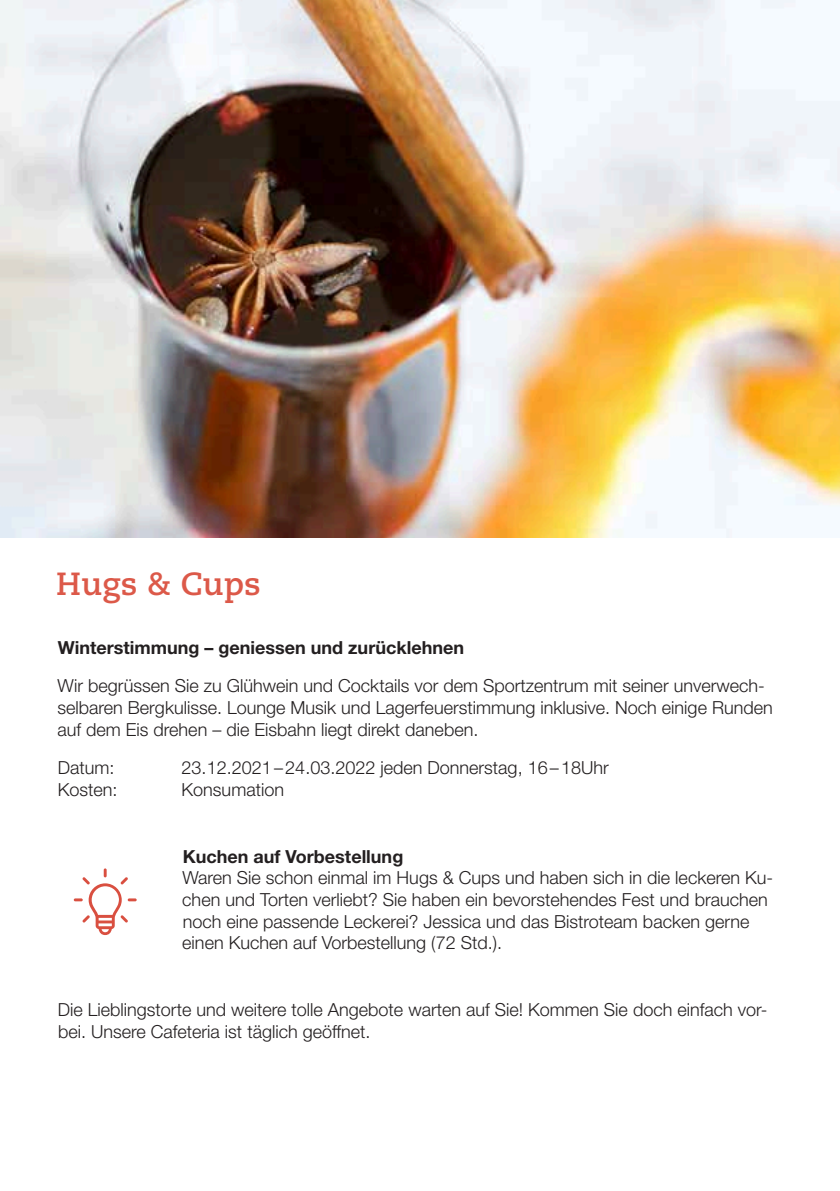
<style>
.page{position:relative;width:840px;height:1191px;background:#fff}
.page>*{position:absolute;margin:0;border:0;box-sizing:border-box;transform-origin:0 0}
.t1{font:700 32px "Caecilia LT Std";color:#dc5949}
.t2{font:300 18px/21.6px "Helvetica Neue LT Std";color:#231f20}
.t3{font:700 18px "Helvetica Neue LT Std";color:#231f20}
</style>
<div class="page">
<img style="left:0;top:0;width:839px;height:537px">
<svg style="left:74px;top:868px;width:63px;height:67px"></svg>
<h1 class="t1" style="left:56px;top:565px;width:206px">Hugs &amp; Cups</h1>
<p class="t3" style="left:58px;top:636px;width:407px">Winterstimmung – geniessen und zurücklehnen</p>
<p class="t2" style="left:57px;top:675px;width:716px">Wir begrüssen Sie zu Glühwein und Cocktails vor dem Sportzentrum mit seiner unverwech&shy;selbaren Bergkulisse. Lounge Musik und Lagerfeuerstimmung inklusive. Noch einige Runden auf dem Eis drehen – die Eisbahn liegt direkt daneben.</p>
<p class="t2" style="left:58px;top:756px;width:58px">Datum:</p>
<p class="t2" style="left:181px;top:756px;width:428px">23.12.2021–24.03.2022 jeden Donnerstag, 16–18Uhr</p>
<p class="t2" style="left:58px;top:778px;width:61px">Kosten:</p>
<p class="t2" style="left:181px;top:778px;width:104px">Konsumation</p>
<p class="t3" style="left:183px;top:845px;width:222px">Kuchen auf Vorbestellung</p>
<p class="t2" style="left:182px;top:866px;width:592px">Waren Sie schon einmal im Hugs &amp; Cups und haben sich in die leckeren Ku&shy;chen und Torten verliebt? Sie haben ein bevorstehendes Fest und brauchen noch eine passende Leckerei? Jessica und das Bistroteam backen gerne einen Kuchen auf Vorbestellung (72 Std.).</p>
<p class="t2" style="left:58px;top:998px;width:710px">Die Lieblingstorte und weitere tolle Angebote warten auf Sie! Kommen Sie doch einfach vor&shy;bei. Unsere Cafeteria ist täglich geöffnet.</p>
</div>
